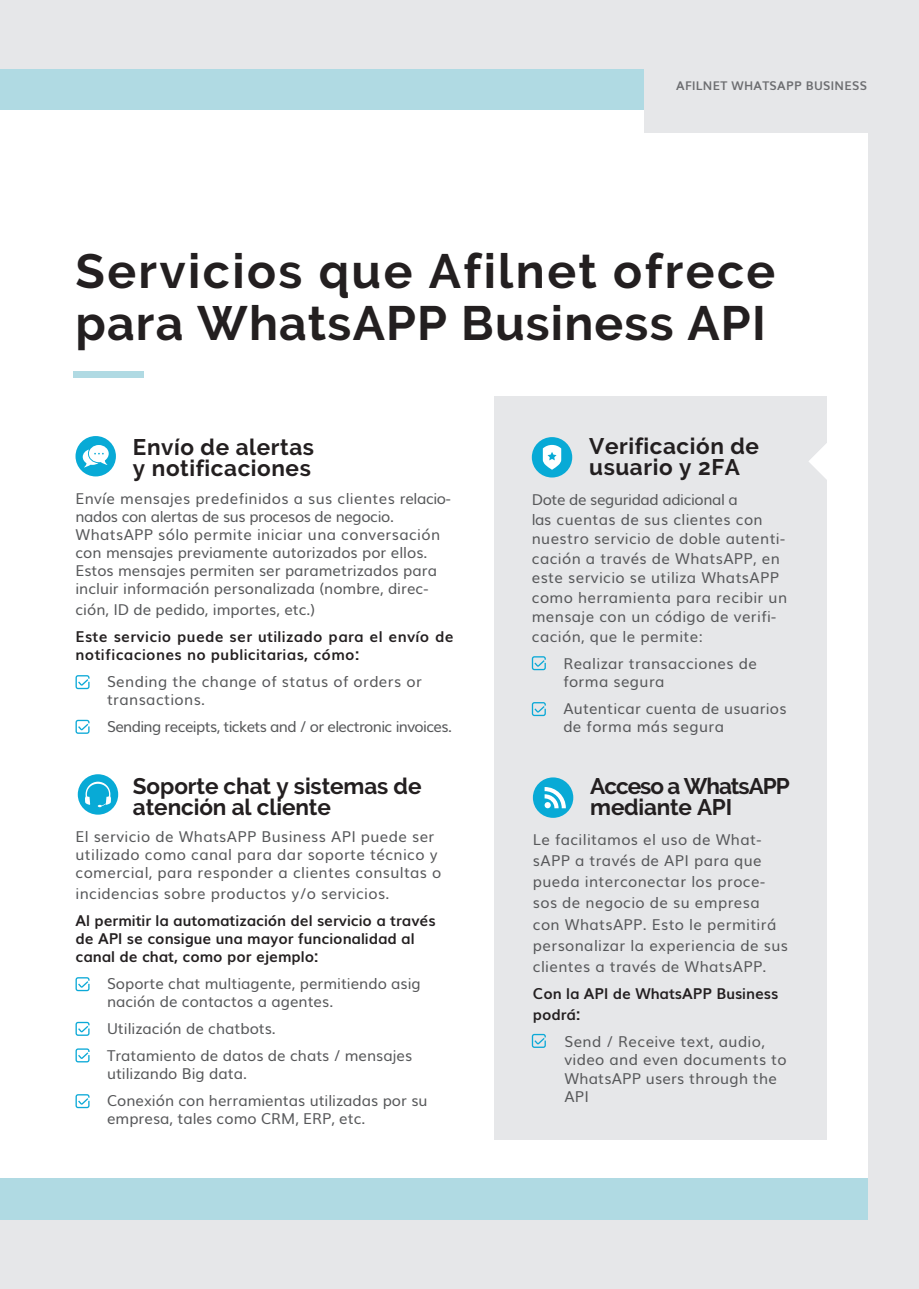
<style>
.page{position:relative;width:919px;height:1289px;background:#fff}
.page>*{position:absolute;margin:0;border:0;box-sizing:border-box;transform-origin:0 0}
.t1{font:700 48px/52.5px "Raleway";letter-spacing:.05em;color:#231f20}
.t2{font:700 22.5px/21px "Raleway";letter-spacing:.025em;color:#231f20}
.t3{font:700 22.5px/21px "Raleway";letter-spacing:-.005em;color:#231f20}
.t4{font:700 22.5px/21px "Raleway";letter-spacing:-.045em;color:#231f20}
.t5{font:15px/19.5px "Muli";letter-spacing:.025em;color:#57585a}
.t6{font:15px/18px "Muli";color:#57585a}
.t7{font:700 15px/18px "Muli";color:#231f20}
.t8{font:700 15px/18px "Muli";letter-spacing:.025em;color:#231f20}
.t9{font:15px "Muli";letter-spacing:-.04em;color:#57585a}
.t10{font:700 12px "Muli";letter-spacing:.025em;color:#6c6d70}
</style>
<div class="page">
<div style="left:0;top:0;width:918px;height:1288px;background:#e6e7e9"></div>
<div style="left:0;top:69px;width:867px;height:1150px;background:#b0dae3"></div>
<div style="left:0;top:111px;width:867px;height:1067px;background:#fff"></div>
<div style="left:644px;top:47px;width:246px;height:86px;background:#e6e7e9"></div>
<div style="left:74px;top:371px;width:70px;height:6px;background:#b0dae3"></div>
<div style="left:493px;top:396px;width:333px;height:744px;background:#e6e7e9"></div>
<svg style="left:75px;top:675px;width:15px;height:14px"></svg>
<svg style="left:75px;top:977px;width:15px;height:14px"></svg>
<svg style="left:75px;top:1021px;width:15px;height:14px"></svg>
<svg style="left:75px;top:1048px;width:15px;height:14px"></svg>
<svg style="left:75px;top:1094px;width:15px;height:14px"></svg>
<svg style="left:75px;top:719px;width:15px;height:14px"></svg>
<div style="left:75px;top:436px;width:41px;height:40px;background:#08aad6;border-radius:50%"></div>
<div style="left:78px;top:774px;width:40px;height:40px;background:#08aad6;border-radius:50%"></div>
<svg style="left:83px;top:445px;width:26px;height:22px"></svg>
<svg style="left:85px;top:781px;width:26px;height:26px"></svg>
<svg style="left:531px;top:656px;width:15px;height:14px"></svg>
<svg style="left:531px;top:702px;width:15px;height:14px"></svg>
<svg style="left:531px;top:1033px;width:15px;height:14px"></svg>
<div style="left:531px;top:437px;width:41px;height:40px;background:#08aad6;border-radius:50%"></div>
<svg style="left:542px;top:444px;width:19px;height:26px"></svg>
<div style="left:533px;top:777px;width:40px;height:40px;background:#08aad6;border-radius:50%"></div>
<svg style="left:544px;top:787px;width:22px;height:21px"></svg>
<svg style="left:809px;top:441px;width:18px;height:40px"></svg>
<p class="t10" style="left:676px;top:76px;width:192px">AFILNET WHATSAPP BUSINESS</p>
<h1 class="t1" style="left:75px;top:245px;width:701px">Servicios que Afilnet ofrece para WhatsAPP Business API</h1>
<h2 class="t2" style="left:133px;top:437px;width:183px">Envío de alertas y notificaciones</h2>
<p class="t6" style="left:75px;top:488px;width:377px">Envíe mensajes predefinidos a sus clientes relacio&shy;nados con alertas de sus procesos de negocio.<br>WhatsAPP sólo permite iniciar una conversación con mensajes previamente autorizados por ellos.<br>Estos mensajes permiten ser parametrizados para incluir información personalizada (nombre, direc-</p>
<p class="t6" style="left:75px;top:599px;width:241px">ción, ID de pedido, importes, etc.)</p>
<p class="t8" style="left:75px;top:626px;width:379px">Este servicio puede ser utilizado para el envío de notificaciones no publicitarias, cómo:</p>
<p class="t5" style="left:107px;top:671px;width:316px;line-height:18px">Sending the change of status of orders or transactions.</p>
<p class="t9" style="left:107px;top:714px;width:346px">Sending receipts, tickets and / or electronic invoices.</p>
<h2 class="t3" style="left:133px;top:776px;width:290px">Soporte chat y sistemas de atención al cliente</h2>
<p class="t5" style="left:75px;top:826px;width:367px;line-height:18px">El servicio de WhatsAPP Business API puede ser utilizado como canal para dar soporte técnico y comercial, para responder a clientes consultas o</p>
<p class="t5" style="left:75px;top:882px;width:315px">incidencias sobre productos y/o servicios.</p>
<p class="t7" style="left:75px;top:910px;width:361px">Al permitir la automatización del servicio a través de API se consigue una mayor funcionalidad al canal de chat, como por ejemplo:</p>
<p class="t6" style="left:107px;top:973px;width:315px">Soporte chat multiagente, permitiendo asig nación de contactos a agentes.</p>
<p class="t6" style="left:107px;top:1014px;width:306px;line-height:27px">Utilización de chatbots.<br>Tratamiento de datos de chats / mensajes</p>
<p class="t6" style="left:107px;top:1059px;width:322px;line-height:27px">utilizando Big data.<br>Conexión con herramientas utilizadas por su</p>
<p class="t6" style="left:107px;top:1108px;width:260px">empresa, tales como CRM, ERP, etc.</p>
<h2 class="t2" style="left:589px;top:435px;width:171px">Verificación de usuario y 2FA</h2>
<p class="t5" style="left:531px;top:489px;width:257px">Dote de seguridad adicional a<br>las cuentas de sus clientes con nuestro servicio de doble autenti&shy;cación a través de WhatsAPP, en este servicio se utiliza WhatsAPP como herramienta para recibir un mensaje con un código de verifi&shy;cación, que le permite:</p>
<p class="t5" style="left:563px;top:653px;width:195px;line-height:18px">Realizar transacciones de forma segura</p>
<p class="t5" style="left:563px;top:698px;width:225px;line-height:18px">Autenticar cuenta de usuarios de forma más segura</p>
<h2 class="t4" style="left:590px;top:776px;width:201px">Acceso a WhatsAPP mediante API</h2>
<p class="t5" style="left:533px;top:828px;width:257px;line-height:21px">Le facilitamos el uso de What&shy;sAPP a través de API para que pueda interconectar los proce&shy;sos de negocio de su empresa con WhatsAPP. Esto le permitirá personalizar la experiencia de sus clientes a través de WhatsAPP.</p>
<p class="t7" style="left:533px;top:981px;width:247px;line-height:21px">Con la API de WhatsAPP Business podrá:</p>
<p class="t5" style="left:564px;top:1030px;width:224px;line-height:18.6px">Send / Receive text, audio, video and even documents to<br>WhatsAPP users through the<br>API</p>
</div>
